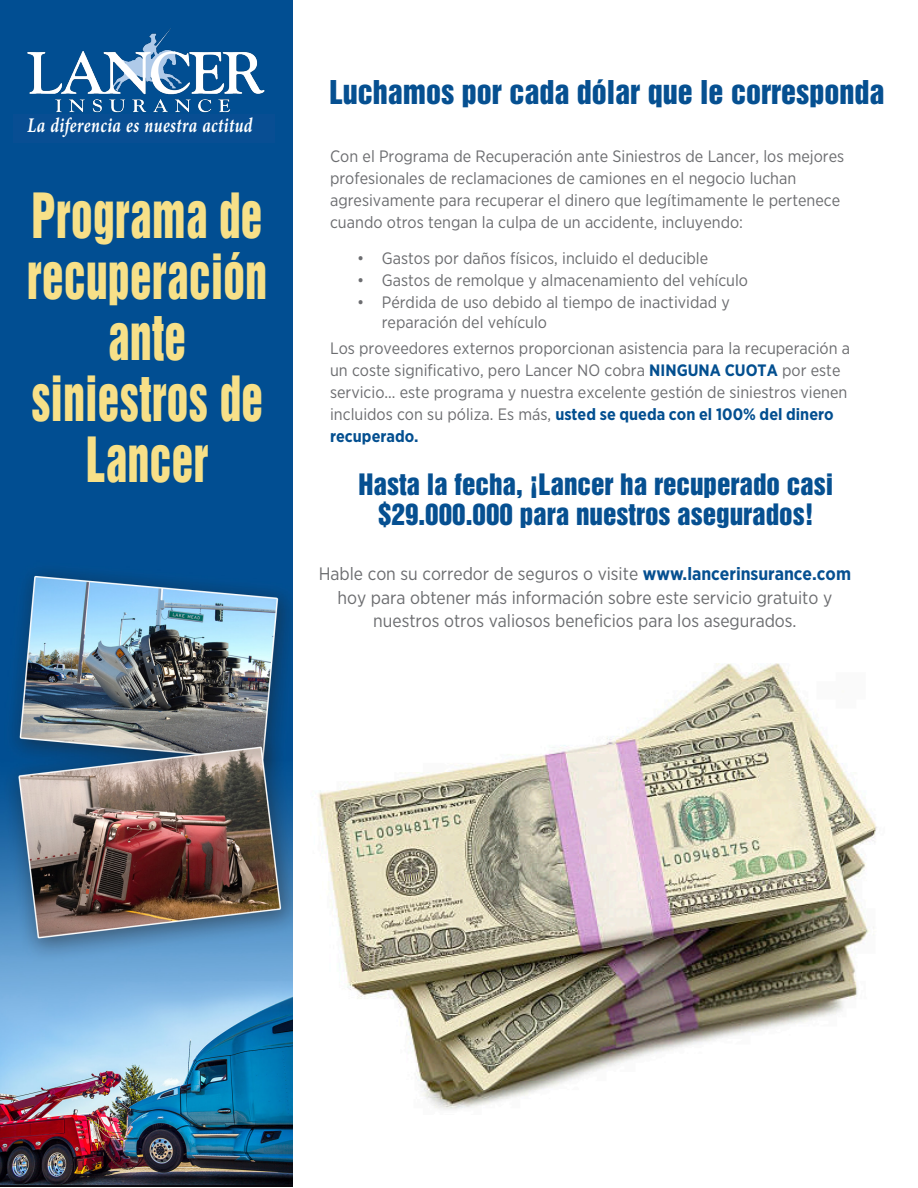
<style>
.page{position:relative;width:918px;height:1188px;background:#fff}
.page>*{position:absolute;margin:0;border:0;box-sizing:border-box;transform-origin:0 0}
.t1{font:57px/60.8px "Helvetica Inserat LT Std";letter-spacing:.01em;color:#f7e088;text-align:center;scale:.76 1}
.t2{font:30px "Helvetica Inserat LT Std";color:#065091}
.t3{font:italic 700 29.25px "Adobe Arabic";letter-spacing:.025em;color:#fff;scale:.76 1}
.t4{font:27px/30px "Helvetica Inserat LT Std";color:#065091;text-align:center}
.t5{font:18px/23.9px "Gotham Narrow";color:#6c6d70;text-align:center}
.t6{font:16.5px/22.2px "Gotham Narrow";color:#6c6d70}
.s1{font-weight:700;color:#034f90}
.s2{font-weight:700;color:#065091}
</style>
<div class="page">
<img style="left:318px;top:663px;width:559px;height:447px">
<img style="left:1px;top:0;width:291px;height:1186px">
<img style="left:25px;top:28px;width:239px;height:87px">
<div style="left:14px;top:115px;width:260px;height:27px;background:#084e93"></div>
<h3 class="t3" style="left:27px;top:105px;width:298px">La diferencia es nuestra actitud</h3>
<p class="t1" style="left:27px;top:187px;width:317px">Programa de recuperación ante siniestros de<br>Lancer</p>
<p class="t2" style="left:329px;top:74px;width:556px">Luchamos por cada dólar que le corresponda</p>
<p class="t6" style="left:330px;top:145px;width:516px">Con el Programa de Recuperación ante Siniestros de Lancer, los mejores profesionales de reclamaciones de camiones en el negocio luchan agresivamente para recuperar el dinero que legítimamente le pertenece cuando otros tengan la culpa de un accidente, incluyendo:</p>
<p class="t6" style="left:357px;top:247px;width:353px">• Gastos por daños físicos, incluido el deducible</p>
<p class="t6" style="left:357px;top:269px;width:393px">• Gastos de remolque y almacenamiento del vehículo</p>
<p class="t6" style="left:382px;top:292px;width:350px;line-height:20px;text-indent:-25px">• Pérdida de uso debido al tiempo de inactividad y reparación del vehículo</p>
<p class="t6" style="left:330px;top:337px;width:522px">Los proveedores externos proporcionan asistencia para la recuperación a un coste significativo, pero Lancer NO cobra <span class="s1">NINGUNA CUOTA</span> por este servicio... este programa y nuestra excelente gestión de siniestros vienen incluidos con su póliza. Es más, <span class="s1">usted se queda con el 100% del dinero recuperado.</span></p>
<p class="t4" style="left:359px;top:470px;width:476px">Hasta la fecha, ¡Lancer ha recuperado casi $29.000.000 para nuestros asegurados!</p>
<p class="t5" style="left:319px;top:561px;width:534px">Hable con su corredor de seguros o visite <span class="s2">www.lancerinsurance.com </span>hoy para obtener más información sobre este servicio gratuito y nuestros otros valiosos beneficios para los asegurados.</p>
</div>
